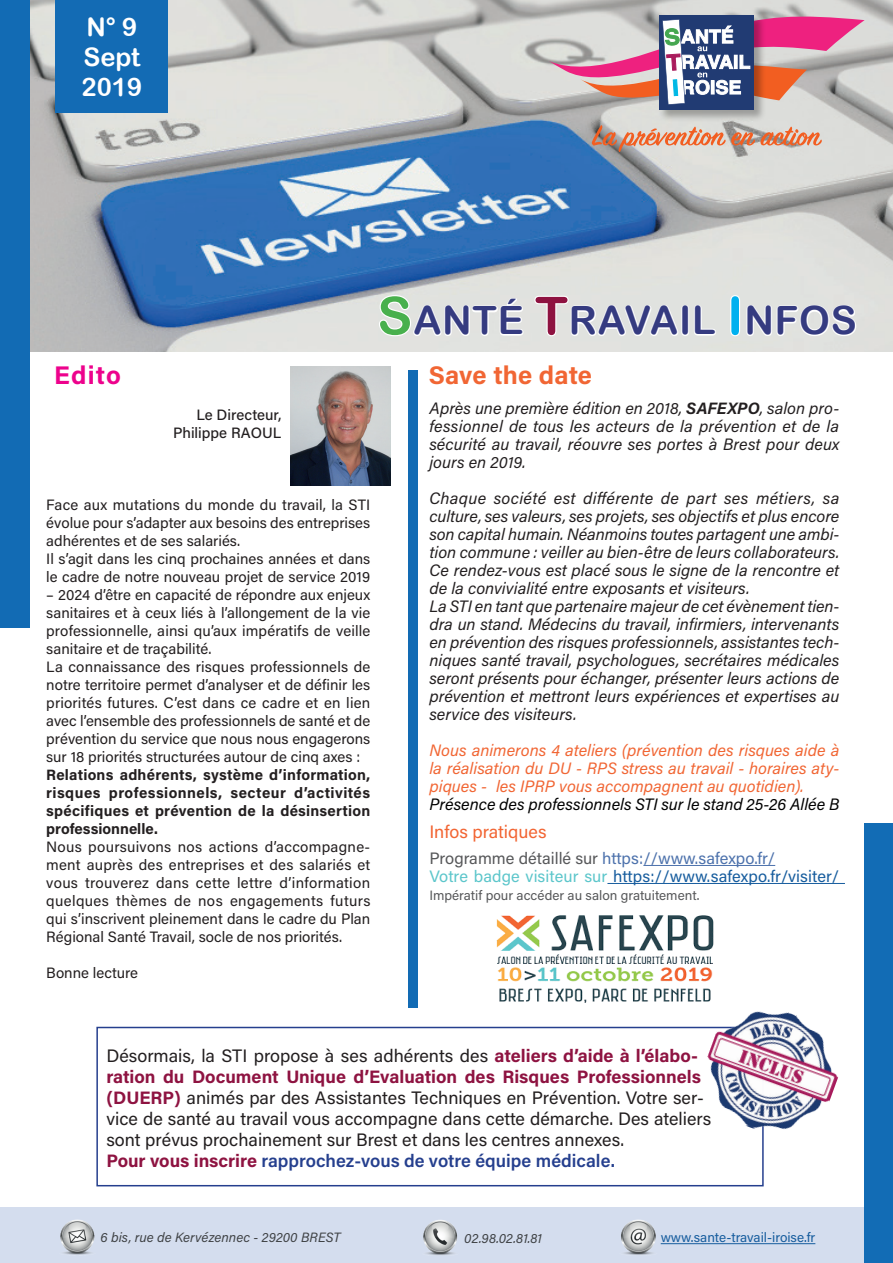
<style>
.page{position:relative;width:893px;height:1263px;background:#fff}
.page>*{position:absolute;margin:0;border:0;box-sizing:border-box;transform-origin:0 0}
.t1{font:39px "Arial Rounded MT Bold";letter-spacing:.02em;color:#353b80}
.t2{font:25.5px/30px "Arial Rounded MT Bold";color:#fff}
.t3{font:700 25.5px "Acumin Pro";color:#f16634}
.t4{font:700 25.5px "Acumin Pro";letter-spacing:.05em;color:#ed028c}
.t5{font:18px/21px "Acumin Pro";color:#231f20}
.t6{font:18px "Acumin Pro";color:#f26533}
.t7{font:italic 16.5px/18px "Acumin Pro";color:#231f20;text-align:justify}
.t8{font:italic 16.5px/18px "Acumin Pro";color:#f16634;text-align:justify}
.t9{font:16.5px/18px "Acumin Pro";color:#175d9e}
.t10{font:italic 16.5px "Acumin Pro";color:#000001}
.t11{font:15px/18px "Acumin Pro";color:#231f20}
.t12{font:700 15px/18px "Acumin Pro";letter-spacing:.01em;color:#231f20;text-align:justify}
.t13{font:500 15px/18px "Acumin Pro";color:#231f20;text-align:right}
.t14{font:italic 13.5px "Acumin Pro";letter-spacing:.005em;color:#3f4245}
.t15{font:13.5px "Acumin Pro";color:#57585a}
.t16{font:13.5px "Acumin Pro";letter-spacing:-.005em;color:#175d9e}
.s1{font-size:52.5px;color:#48b04d}
.s2{font-size:52.5px;color:#8e1240}
.s3{font-size:52.5px;color:#00b0ef}
.s4{font-weight:700}
.s5{color:#57585a}
.s6{color:#4d72ac}
.s7{color:#5cc6cb}
.s8{font-weight:700;color:#8e1341}
.s9{font-weight:600;color:#253f8e}
</style>
<div class="page">
<div style="left:1px;top:1207px;width:864px;height:56px;background:#d4ddee"></div>
<img style="left:29px;top:0;width:864px;height:352px">
<div style="left:56px;top:1px;width:112px;height:112px;background:#136bb4"></div>
<svg style="left:377px;top:294px;width:148px;height:44px"></svg>
<svg style="left:533px;top:294px;width:185px;height:44px"></svg>
<svg style="left:728px;top:293px;width:130px;height:45px"></svg>
<div style="left:408px;top:370px;width:10px;height:637px;background:#126bb4"></div>
<div style="left:865px;top:823px;width:28px;height:440px;background:#126cb5"></div>
<div style="left:0;top:0;width:29px;height:628px;background:#126bb4"></div>
<img style="left:60px;top:1219px;width:35px;height:36px">
<img style="left:423px;top:1220px;width:35px;height:35px">
<img style="left:621px;top:1219px;width:35px;height:36px">
<img style="left:290px;top:367px;width:100px;height:119px">
<hr style="left:643px;top:865px;width:132px;height:1px;background:#4d72ac">
<hr style="left:607px;top:883px;width:238px;height:1px;background:#175d9e">
<hr style="left:661px;top:1243px;width:154px;height:1px;background:#175d9e">
<img style="left:656px;top:12px;width:113px;height:112px">
<div style="left:659px;top:15px;width:95px;height:94px;background:#213b73"></div>
<svg style="left:549px;top:14px;width:316px;height:91px"></svg>
<svg style="left:592px;top:125px;width:230px;height:27px;background:#d4ae9d"></svg>
<img style="left:496px;top:915px;width:218px;height:88px">
<div style="left:96px;top:1027px;width:668px;height:159px;border:2px solid #253f8e"></div>
<img style="left:690px;top:992px;width:149px;height:158px">
<h2 class="t2" style="left:82px;top:12px;width:62px">N° 9<br>Sept<br>2019</h2>
<h1 class="t1" style="left:377px;top:298px;width:481px"><span class="s1">S</span>ANTÉ <span class="s2">T</span>RAVAIL <span class="s3">I</span>NFOS</h1>
<h2 class="t4" style="left:54px;top:358px;width:68px">Edito</h2>
<p class="t13" style="left:173px;top:405px;width:110px">Le Directeur,<br>Philippe RAOUL</p>
<p class="t11" style="left:46px;top:495px;width:326px">Face aux mutations du monde du travail, la STI évolue pour s’adapter aux besoins des entreprises adhérentes et de ses salariés.<br>Il s’agit dans les cinq prochaines années et dans le cadre de notre nouveau projet de service 2019</p>
<p class="t11" style="left:46px;top:585px;width:326px">– 2024 d’être en capacité de répondre aux enjeux sanitaires et à ceux liés à l’allongement de la vie professionnelle, ainsi qu’aux impératifs de veille sanitaire et de traçabilité.<br>La connaissance des risques professionnels de notre territoire permet d’analyser et de définir les priorités futures. C’est dans ce cadre et en lien avec l’ensemble des professionnels de santé et de prévention du service que nous nous engagerons sur 18 priorités structurées autour de cinq axes :</p>
<p class="t12" style="left:46px;top:765px;width:326px">Relations adhérents, système d’information, risques professionnels, secteur d’activités spécifiques et prévention de la désinsertion professionnelle.</p>
<p class="t11" style="left:46px;top:837px;width:326px;text-align:justify">Nous poursuivons nos actions d’accompagne&shy;ment auprès des entreprises et des salariés et vous trouverez dans cette lettre d’information quelques thèmes de nos engagements futurs qui s’inscrivent pleinement dans le cadre du Plan Régional Santé Travail, socle de nos priorités.</p>
<p class="t11" style="left:46px;top:963px;width:93px">Bonne lecture</p>
<h2 class="t3" style="left:429px;top:358px;width:165px">Save the date</h2>
<p class="t7" style="left:429px;top:398px;width:411px">Après une première édition en 2018, <span class="s4">SAFEXPO</span>, salon pro&shy;fessionnel de tous les acteurs de la prévention et de la sécurité au travail, réouvre ses portes à Brest pour deux jours en 2019.</p>
<p class="t7" style="left:429px;top:488px;width:411px;text-align:left">Chaque société est différente de part ses métiers, sa culture, ses valeurs, ses projets, ses objectifs et plus encore son capital humain. Néanmoins toutes partagent une ambi&shy;tion commune : veiller au bien-être de leurs collaborateurs.<br>Ce rendez-vous est placé sous le signe de la rencontre et de la convivialité entre exposants et visiteurs.<br>La STI en tant que partenaire majeur de cet évènement tien&shy;dra un stand. Médecins du travail, infirmiers, intervenants en prévention des risques professionnels, assistantes tech&shy;niques santé travail, psychologues, secrétaires médicales seront présents pour échanger, présenter leurs actions de prévention et mettront leurs expériences et expertises au service des visiteurs.</p>
<p class="t8" style="left:429px;top:740px;width:411px">Nous animerons 4 ateliers (prévention des risques aide à la réalisation du DU - RPS stress au travail - horaires aty&shy;piques - les IPRP vous accompagnent au quotidien).</p>
<p class="t10" style="left:429px;top:792px;width:411px">Présence des professionnels STI sur le stand 25-26 Allée B</p>
<p class="t6" style="left:429px;top:819px;width:119px">Infos pratiques</p>
<p class="t9" style="left:429px;top:848px;width:411px"><span class="s5">Programme détaillé sur</span> <span class="s6">https://www.safexpo.fr/<br></span><span class="s7">Votre badge visiteur sur</span> https://www.safexpo.fr/visiter/</p>
<p class="t15" style="left:429px;top:886px;width:272px">Impératif pour accéder au salon gratuitement.</p>
<p class="t5" style="left:106px;top:1045px;width:606px">Désormais, la STI propose à ses adhérents des <span class="s8">ateliers d’aide à l’élabo&shy;ration du Document Unique d’Evaluation des Risques Professionnels (DUERP)</span> animés par des Assistantes Techniques en Prévention. Votre ser&shy;vice de santé au travail vous accompagne dans cette démarche. Des ateliers sont prévus prochainement sur Brest et dans les centres annexes.<br><span class="s8">Pour vous inscrire</span> <span class="s9">rapprochez-vous de votre équipe médicale.</span></p>
<p class="t14" style="left:101px;top:1228px;width:242px">6 bis, rue de Kervézennec - 29200 BREST</p>
<p class="t14" style="left:464px;top:1228px;width:79px">02.98.02.81.81</p>
<p class="t16" style="left:661px;top:1228px;width:156px">www.sante-travail-iroise.fr</p>
</div>
